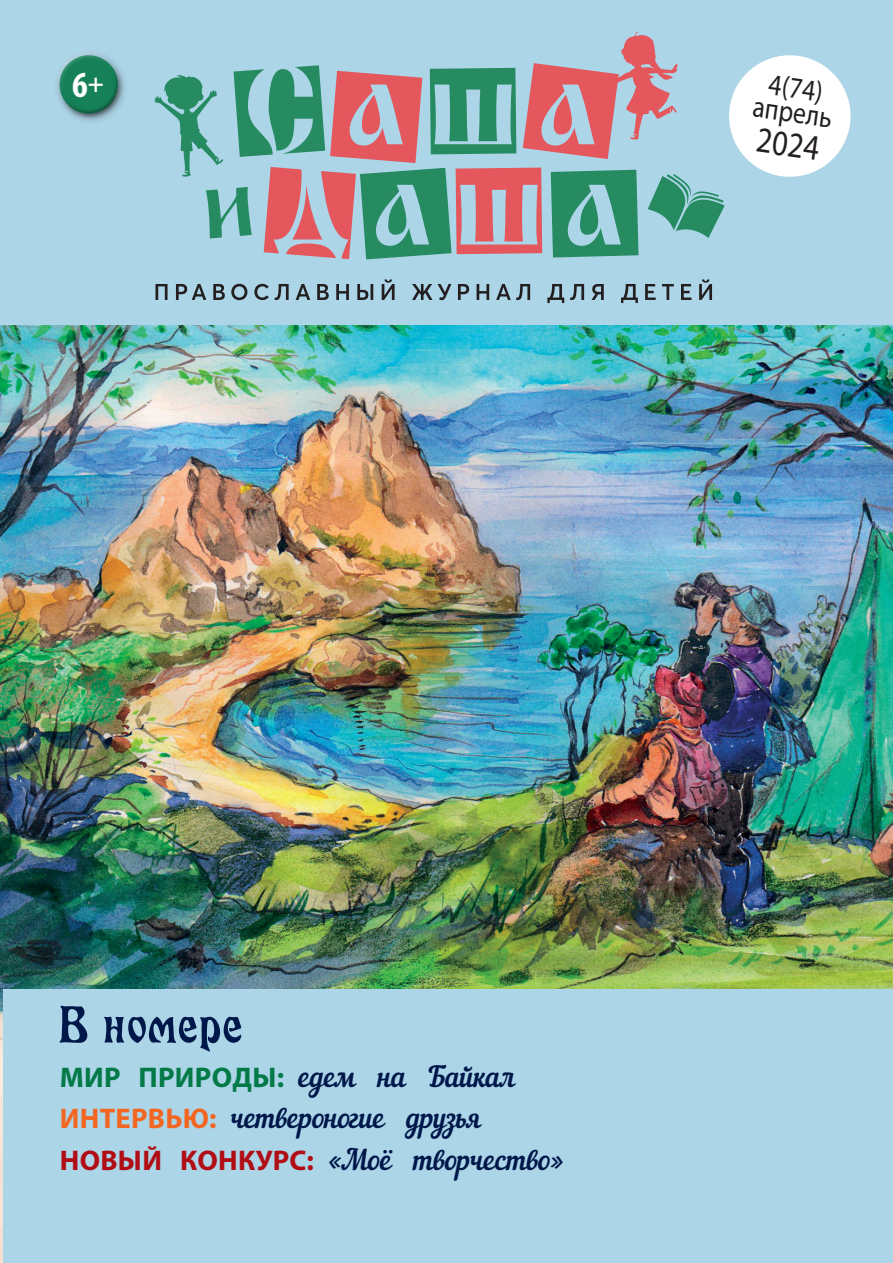
<style>
.page{position:relative;width:893px;height:1263px;background:#fff}
.page>*{position:absolute;margin:0;border:0;box-sizing:border-box;transform-origin:0 0}
.t1{font:700 condensed 36.9px "Myriad Pro";color:#fff}
.t2{font:36px "Myriad Pro";color:#231f20;scale:.85 1}
.t3{font:30px/24px "Myriad Pro";color:#231f20;text-align:center;scale:.85 1}
.t4{font:28.5px/41.7px "Nautilus Pompilius";letter-spacing:-.01em;color:#00174a}
.s1{font-size:27px}
.s2{font-family:"Myriad Pro";font-weight:700;color:#017a47}
.s3{font-family:"Myriad Pro";font-weight:700;color:#f36621}
.s4{font-family:"Myriad Pro";font-weight:700;color:#b00d15}
</style>
<div class="page">
<img style="left:0;top:324px;width:893px;height:939px">
<div style="left:0;top:0;width:893px;height:324px;background:#acd5e8"></div>
<div style="left:3px;top:989px;width:890px;height:274px;background:#acd5e8"></div>
<div style="left:729px;top:55px;width:121px;height:122px;background:#fff;border-radius:50%"></div>
<svg style="left:60px;top:1006px;width:181px;height:45px"></svg>
<div style="left:54px;top:49px;width:62px;height:50px;background:#fff;opacity:.75"></div>
<div style="left:60px;top:66px;width:64px;height:54px;background:#231f20;opacity:.75"></div>
<svg style="left:155px;top:284px;width:13px;height:16px"></svg>
<svg style="left:176px;top:284px;width:30px;height:16px"></svg>
<svg style="left:213px;top:284px;width:12px;height:16px"></svg>
<svg style="left:231px;top:284px;width:16px;height:16px"></svg>
<svg style="left:254px;top:284px;width:15px;height:16px"></svg>
<svg style="left:275px;top:284px;width:14px;height:16px"></svg>
<svg style="left:296px;top:284px;width:14px;height:16px"></svg>
<svg style="left:317px;top:284px;width:12px;height:16px"></svg>
<svg style="left:336px;top:284px;width:13px;height:16px"></svg>
<svg style="left:357px;top:284px;width:16px;height:16px"></svg>
<svg style="left:382px;top:279px;width:13px;height:21px"></svg>
<svg style="left:412px;top:284px;width:39px;height:16px"></svg>
<svg style="left:458px;top:284px;width:11px;height:16px"></svg>
<svg style="left:477px;top:284px;width:12px;height:16px"></svg>
<svg style="left:496px;top:284px;width:34px;height:16px"></svg>
<svg style="left:547px;top:284px;width:17px;height:19px"></svg>
<svg style="left:570px;top:284px;width:14px;height:16px"></svg>
<svg style="left:591px;top:284px;width:13px;height:16px"></svg>
<svg style="left:621px;top:284px;width:17px;height:19px"></svg>
<svg style="left:645px;top:284px;width:11px;height:16px"></svg>
<svg style="left:662px;top:284px;width:12px;height:16px"></svg>
<svg style="left:681px;top:284px;width:10px;height:16px"></svg>
<svg style="left:699px;top:279px;width:13px;height:21px"></svg>
<svg style="left:154px;top:32px;width:571px;height:227px"></svg>
<p class="t1" style="left:72px;top:62px;width:33px">6<span class="s1">+</span></p>
<p class="t3" style="left:758px;top:70px;width:95px;rotate:8deg">4(74) апрель</p>
<p class="t2" style="left:760px;top:118px;width:76px;rotate:8deg">2024</p>
<p class="t4" style="left:60px;top:1057px;width:505px"><span class="s2">Мир природы:</span> едем на Байкал<br><span class="s3">Интервью:</span> четвероногие друзья<br><span class="s4">Новый конкурс:</span> «Моё творчество»</p>
</div>
